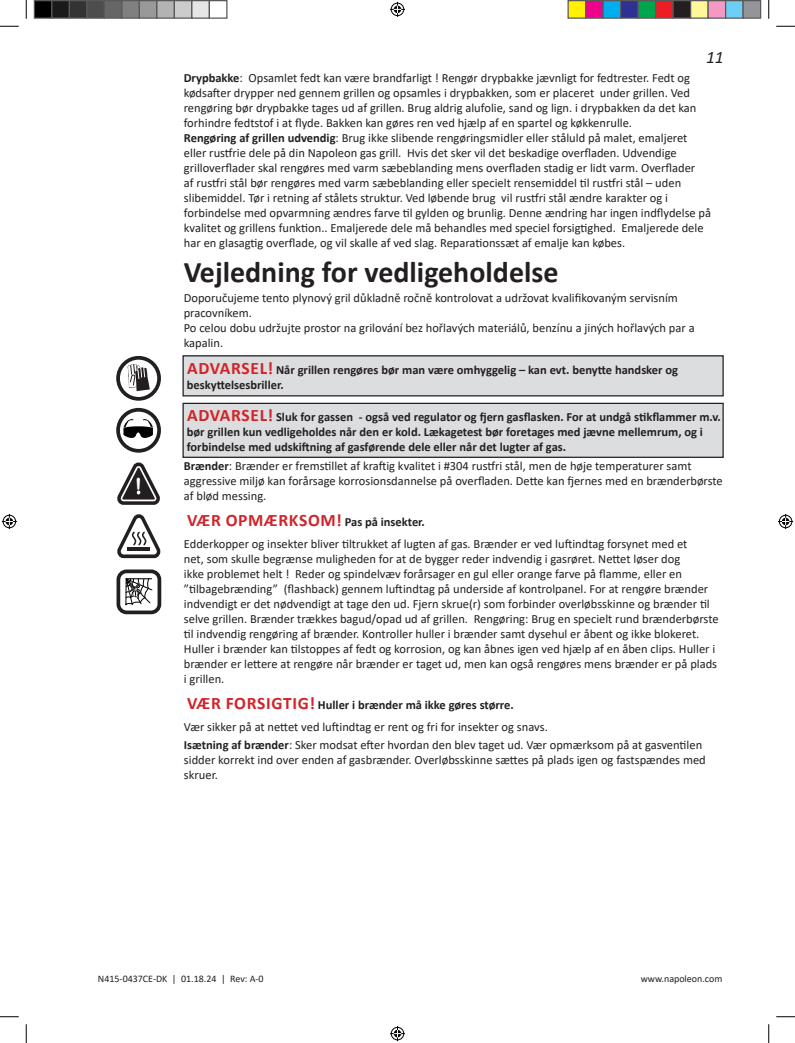
<style>
.page{position:relative;width:795px;height:1043px;background:#fff}
.page>*{position:absolute;margin:0;border:0;box-sizing:border-box;transform-origin:0 0}
.Chapter_head{font:700 30px "Calibri";color:#231f20}
.t1{font:700 26.88px "Courier New";color:#fff;scale:.75 1}
.t2{font:italic 17.5px "Calibri";color:#231f20}
.Inline_head__INDENT{font:12.5px/15px "Calibri";color:#231f20}
.Body_text_INDENT{font:12.5px/15px "Calibri";color:#231f20}
.Warning_-Caution{font:700 12.5px/15px "Calibri";color:#231f20}
.Bolded_body_text{font:12.5px/15px "Calibri";color:#231f20}
.t3{font:10px "Calibri";color:#231f20}
.s1{font-weight:700}
.s2{font-size:17.5px;color:#d1232a}
</style>
<div class="page">
<div style="left:183px;top:403px;width:540px;height:54px;background:#dcdddf"></div>
<div style="left:182px;top:403px;width:542px;height:55px;border:1px solid #231f20"></div>
<div style="left:183px;top:356px;width:540px;height:40px;background:#dcdddf"></div>
<div style="left:182px;top:355px;width:542px;height:41px;border:1px solid #231f20"></div>
<div style="left:117px;top:569px;width:44px;height:45px;border:4px solid #231f20;border-radius:8px"></div>
<svg style="left:125px;top:578px;width:27px;height:28px"></svg>
<svg style="left:118px;top:358px;width:41px;height:41px"></svg>
<div style="left:116px;top:356px;width:45px;height:45px;border:4px solid #231f20;border-radius:50%"></div>
<svg style="left:128px;top:364px;width:22px;height:27px"></svg>
<svg style="left:118px;top:410px;width:41px;height:41px"></svg>
<div style="left:116px;top:408px;width:45px;height:44px;border:4px solid #231f20;border-radius:50%"></div>
<svg style="left:123px;top:418px;width:30px;height:20px"></svg>
<svg style="left:117px;top:462px;width:43px;height:43px"></svg>
<svg style="left:117px;top:514px;width:44px;height:44px"></svg>
<hr style="left:128px;top:547px;width:22px;height:3px;background:#231f20">
<svg style="left:0;top:25px;width:19px;height:2px"></svg>
<svg style="left:776px;top:25px;width:19px;height:2px"></svg>
<svg style="left:0;top:1016px;width:19px;height:1px"></svg>
<svg style="left:776px;top:1016px;width:19px;height:1px"></svg>
<svg style="left:25px;top:0;width:2px;height:19px"></svg>
<svg style="left:25px;top:1024px;width:2px;height:18px"></svg>
<svg style="left:768px;top:0;width:2px;height:19px"></svg>
<svg style="left:768px;top:1024px;width:2px;height:18px"></svg>
<svg style="left:390px;top:2px;width:15px;height:15px"></svg>
<svg style="left:390px;top:1026px;width:15px;height:15px"></svg>
<svg style="left:2px;top:514px;width:15px;height:15px"></svg>
<svg style="left:778px;top:514px;width:15px;height:15px"></svg>
<div style="left:34px;top:1px;width:18px;height:17px;background:#000"></div>
<div style="left:34px;top:0;width:18px;height:19px;border:1px solid #595959"></div>
<div style="left:52px;top:1px;width:17px;height:17px;background:#1a1a1a"></div>
<div style="left:51px;top:0;width:19px;height:19px;border:1px solid #595959"></div>
<div style="left:69px;top:1px;width:18px;height:17px;background:#333"></div>
<div style="left:69px;top:0;width:19px;height:19px;border:1px solid #595959"></div>
<div style="left:87px;top:1px;width:17px;height:17px;background:#4d4d4d"></div>
<div style="left:86px;top:0;width:19px;height:19px;border:1px solid #595959"></div>
<div style="left:104px;top:1px;width:18px;height:17px;background:#666"></div>
<div style="left:104px;top:0;width:18px;height:19px;border:1px solid #595959"></div>
<div style="left:122px;top:1px;width:17px;height:17px;background:#808080"></div>
<div style="left:121px;top:0;width:19px;height:19px;border:1px solid #595959"></div>
<div style="left:139px;top:1px;width:18px;height:17px;background:#999"></div>
<div style="left:139px;top:0;width:19px;height:19px;border:1px solid #595959"></div>
<div style="left:157px;top:1px;width:17px;height:17px;background:#b3b3b3"></div>
<div style="left:156px;top:0;width:19px;height:19px;border:1px solid #595959"></div>
<div style="left:174px;top:1px;width:18px;height:17px;background:#ccc"></div>
<div style="left:174px;top:0;width:18px;height:19px;border:1px solid #595959"></div>
<div style="left:192px;top:1px;width:17px;height:17px;background:#e6e6e6"></div>
<div style="left:191px;top:0;width:19px;height:19px;border:1px solid #595959"></div>
<div style="left:209px;top:0;width:19px;height:19px;border:1px solid #595959"></div>
<div style="left:568px;top:1px;width:18px;height:17px;background:#fff101"></div>
<div style="left:568px;top:0;width:18px;height:19px;border:1px solid #595959"></div>
<div style="left:586px;top:1px;width:17px;height:17px;background:#ed028c"></div>
<div style="left:585px;top:0;width:19px;height:19px;border:1px solid #595959"></div>
<div style="left:603px;top:1px;width:18px;height:17px;background:#00aeef"></div>
<div style="left:602px;top:0;width:19px;height:19px;border:1px solid #595959"></div>
<div style="left:621px;top:1px;width:17px;height:17px;background:#2e3092"></div>
<div style="left:620px;top:0;width:19px;height:19px;border:1px solid #595959"></div>
<div style="left:638px;top:1px;width:18px;height:17px;background:#00a54f"></div>
<div style="left:638px;top:0;width:18px;height:19px;border:1px solid #595959"></div>
<div style="left:656px;top:1px;width:17px;height:17px;background:#ee1d23"></div>
<div style="left:655px;top:0;width:19px;height:19px;border:1px solid #595959"></div>
<div style="left:673px;top:1px;width:18px;height:17px;background:#231f20"></div>
<div style="left:672px;top:0;width:19px;height:19px;border:1px solid #595959"></div>
<div style="left:691px;top:1px;width:17px;height:17px;background:#fff79a"></div>
<div style="left:690px;top:0;width:19px;height:19px;border:1px solid #595959"></div>
<div style="left:708px;top:1px;width:18px;height:17px;background:#f499c2"></div>
<div style="left:708px;top:0;width:18px;height:19px;border:1px solid #595959"></div>
<div style="left:726px;top:1px;width:17px;height:17px;background:#6bcff6"></div>
<div style="left:725px;top:0;width:19px;height:19px;border:1px solid #595959"></div>
<div style="left:743px;top:1px;width:18px;height:17px;background:#939598"></div>
<div style="left:742px;top:0;width:19px;height:19px;border:1px solid #595959"></div>
<h3 class="t2" style="left:706px;top:45px;width:19px">11</h3>
<p class="Inline_head__INDENT" style="left:184px;top:70px;width:514px"><span class="s1">Drypbakke</span>: Opsamlet fedt kan være brandfarligt ! Rengør drypbakke jævnligt for fedtrester. Fedt og kødsafter drypper ned gennem grillen og opsamles i drypbakken, som er placeret under grillen. Ved rengøring bør drypbakke tages ud af grillen. Brug aldrig alufolie, sand og lign. i drypbakken da det kan forhindre fedtstof i at flyde. Bakken kan gøres ren ved hjælp af en spartel og køkkenrulle.</p>
<p class="Inline_head__INDENT" style="left:184px;top:130px;width:529px"><span class="s1">Rengøring af grillen udvendig</span>: Brug ikke slibende rengøringsmidler eller ståluld på malet, emaljeret eller rustfrie dele på din Napoleon gas grill. Hvis det sker vil det beskadige overfladen. Udvendige grilloverflader skal rengøres med varm sæbeblanding mens overfladen stadig er lidt varm. Overflader<br>af rustfri stål bør rengøres med varm sæbeblanding eller specielt rensemiddel til rustfri stål – uden slibemiddel. Tør i retning af stålets struktur. Ved løbende brug vil rustfri stål ændre karakter og i forbindelse med opvarmning ændres farve til gylden og brunlig. Denne ændring har ingen indflydelse på kvalitet og grillens funktion.. Emaljerede dele må behandles med speciel forsigtighed. Emaljerede dele har en glasagtig overflade, og vil skalle af ved slag. Reparationssæt af emalje kan købes.</p>
<p class="Chapter_head" style="left:184px;top:251px;width:376px">Vejledning for vedligeholdelse</p>
<p class="Bolded_body_text" style="left:184px;top:290px;width:496px">Doporučujeme tento plynový gril důkladně ročně kontrolovat a udržovat kvalifikovaným servisním pracovníkem.</p>
<p class="Bolded_body_text" style="left:184px;top:320px;width:512px">Po celou dobu udržujte prostor na grilování bez hořlavých materiálů, benzínu a jiných hořlavých par a kapalin.</p>
<p class="t1" style="left:133px;top:469px;width:18px">!</p>
<p class="Warning_-Caution" style="left:187px;top:362px;width:493px"><span class="s2">ADVARSEL!</span> Når grillen rengøres bør man være omhyggelig – kan evt. benytte handsker og beskyttelsesbriller.</p>
<p class="Warning_-Caution" style="left:187px;top:409px;width:536px"><span class="s2">ADVARSEL!</span> Sluk for gassen - også ved regulator og fjern gasflasken. For at undgå stikflammer m.v. bør grillen kun vedligeholdes når den er kold. Lækagetest bør foretages med jævne mellemrum, og i forbindelse med udskiftning af gasførende dele eller når det lugter af gas.</p>
<p class="Inline_head__INDENT" style="left:184px;top:458px;width:540px"><span class="s1">Brænder</span>: Brænder er fremstillet af kraftig kvalitet i #304 rustfri stål, men de høje temperaturer samt aggressive miljø kan forårsage korrosionsdannelse på overfladen. Dette kan fjernes med en brænderbørste af blød messing.</p>
<p class="Warning_-Caution" style="left:187px;top:514px;width:239px"><span class="s2">VÆR OPMÆRKSOM!</span> Pas på insekter.</p>
<p class="Body_text_INDENT" style="left:184px;top:536px;width:536px">Edderkopper og insekter bliver tiltrukket af lugten af gas. Brænder er ved luftindtag forsynet med et<br>net, som skulle begrænse muligheden for at de bygger reder indvendig i gasrøret. Nettet løser dog<br>ikke problemet helt ! Reder og spindelvæv forårsager en gul eller orange farve på flamme, eller en ”tilbagebrænding” (flashback) gennem luftindtag på underside af kontrolpanel. For at rengøre brænder indvendigt er det nødvendigt at tage den ud. Fjern skrue(r) som forbinder overløbsskinne og brænder til selve grillen. Brænder trækkes bagud/opad ud af grillen. Rengøring: Brug en specielt rund brænderbørste til indvendig rengøring af brænder. Kontroller huller i brænder samt dysehul er åbent og ikke blokeret.<br>Huller i brænder kan tilstoppes af fedt og korrosion, og kan åbnes igen ved hjælp af en åben clips. Huller i brænder er lettere at rengøre når brænder er taget ud, men kan også rengøres mens brænder er på plads i grillen.</p>
<p class="Warning_-Caution" style="left:187px;top:697px;width:328px"><span class="s2">VÆR FORSIGTIG!</span> Huller i brænder må ikke gøres større.</p>
<p class="Body_text_INDENT" style="left:184px;top:719px;width:365px">Vær sikker på at nettet ved luftindtag er rent og fri for insekter og snavs.</p>
<p class="Inline_head__INDENT" style="left:184px;top:736px;width:523px"><span class="s1">Isætning af brænder</span>: Sker modsat efter hvordan den blev taget ud. Vær opmærksom på at gasventilen sidder korrekt ind over enden af gasbrænder. Overløbsskinne sættes på plads igen og fastspændes med skruer.</p>
<p class="t3" style="left:98px;top:972px;width:167px">N415-0437CE-DK | 01.18.24 | Rev: A-0</p>
<p class="t3" style="left:641px;top:972px;width:83px">www.napoleon.com</p>
</div>
